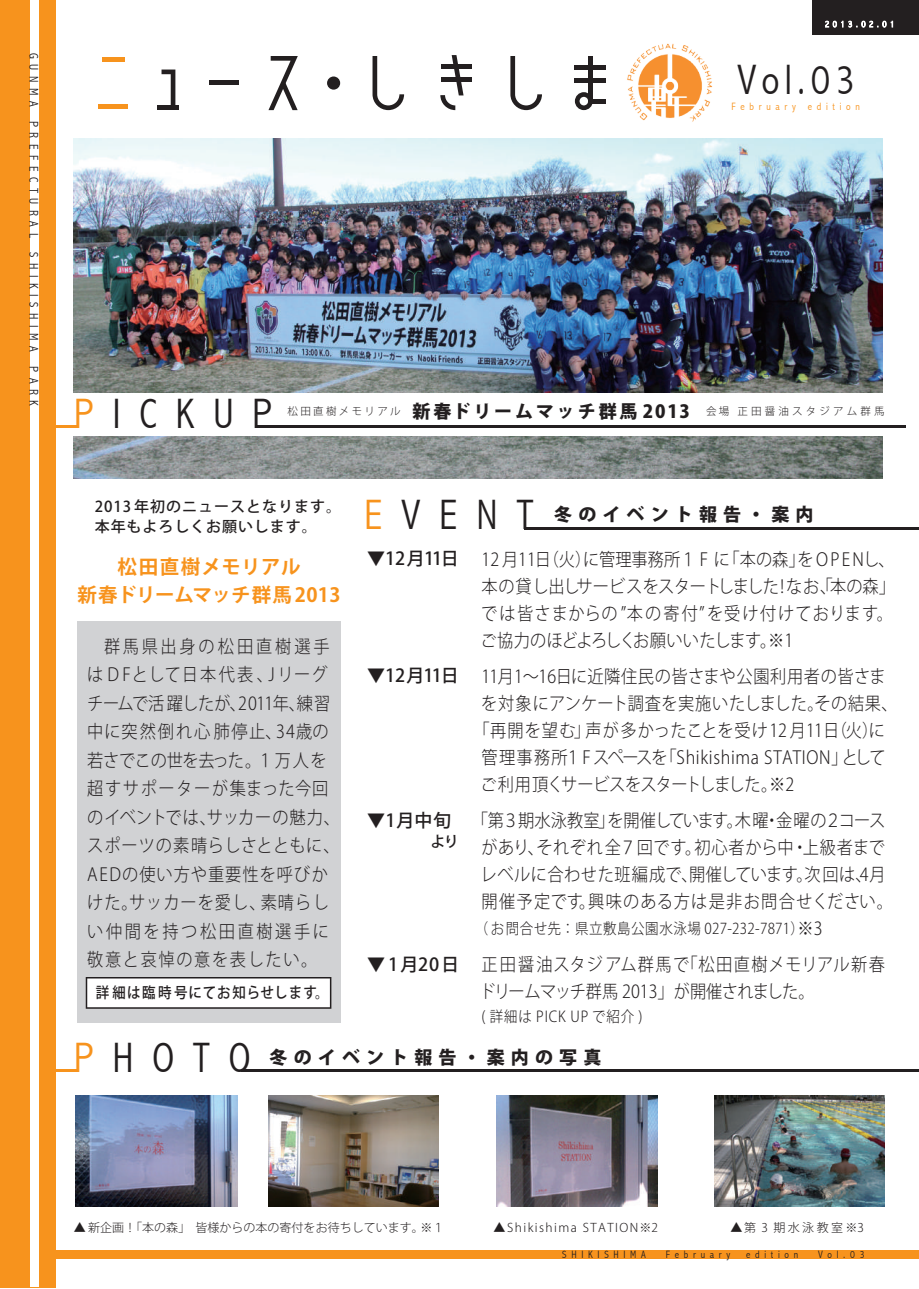
<style>
.page{position:relative;width:919px;height:1289px;background:#fff}
.page>*{position:absolute;margin:0;border:0;box-sizing:border-box;transform-origin:0 0}
.t1{font:300 condensed 42.45px "Abadi";letter-spacing:.44em;color:#231f20}
.t2{font:700 19.5px/27.8px "Koz Go Pro";letter-spacing:.02em;color:#f7931d;text-align:center}
.t3{font:300 18px/27px "Koz Go Pro";letter-spacing:.04em;color:#231f20;text-align:justify;scale:.9 1}
.t4{font:300 18px/28.5px "Koz Go Pro";letter-spacing:.06em;color:#231f20;scale:.9 1}
.t5{font:300 18px/27px "Koz Go Pro";color:#231f20;scale:.9 1}
.t6{font:800 18px "Koz Go Pro";letter-spacing:.34em;color:#231f20}
.t7{font:500 18px "Koz Go Pro";color:#231f20}
.t8{font:300 18px "Koz Go Pro";letter-spacing:-.04em;color:#231f20;scale:.9 1}
.t9{font:500 15px/20.2px "Koz Go Pro";letter-spacing:.06em;color:#231f20}
.t10{font:300 15px "Koz Go Pro";letter-spacing:.04em;color:#231f20;scale:.9 1}
.t11{font:500 15px "Koz Go Pro";letter-spacing:.08em;color:#231f20;scale:.9 1}
.t12{font:300 15px "Koz Go Pro";letter-spacing:.06em;color:#231f20;scale:.9 1}
.t13{font:300 condensed 12.75px "Abadi";letter-spacing:.44em;color:#231f20}
.t14{font:300 12px "Koz Go Pro";color:#231f20}
.t15{font:300 12px "Koz Go Pro";letter-spacing:.12em;color:#231f20}
.t16{font:300 condensed 10.65px "Abadi";letter-spacing:.44em;color:#231f20}
.t17{font:300 condensed 10.65px "Abadi";letter-spacing:.44em;color:#f7931d}
.t18{font:300 10.5px "Koz Go Pro";letter-spacing:.3em;color:#231f20}
.s1{color:#f7931d}
.s2{font-weight:800;font-size:18px}
.s3{font-size:18px}
</style>
<div class="page">
<div style="left:77px;top:621px;width:263px;height:401px;background:#d1d2d4"></div>
<svg style="left:86px;top:977px;width:245px;height:31px;background:#edecec"></svg>
<img style="left:76px;top:1095px;width:161px;height:111px">
<img style="left:714px;top:1095px;width:170px;height:111px">
<img style="left:269px;top:1095px;width:170px;height:111px">
<img style="left:496px;top:1095px;width:161px;height:111px">
<img style="left:74px;top:138px;width:808px;height:340px">
<div style="left:102px;top:57px;width:22px;height:5px;background:#f7931d"></div>
<hr style="left:98px;top:104px;width:30px;height:4px;background:#f7931d">
<div style="left:209px;top:80px;width:30px;height:5px;background:#231f20"></div>
<svg style="left:161px;top:70px;width:14px;height:35px"></svg>
<div style="left:157px;top:105px;width:22px;height:5px;background:#231f20"></div>
<div style="left:574px;top:65px;width:32px;height:5px;background:#231f20"></div>
<div style="left:574px;top:78px;width:32px;height:5px;background:#231f20"></div>
<hr style="left:590px;top:99px;width:16px;height:4px;background:#231f20">
<hr style="left:588px;top:56px;width:4px;height:45px;background:#231f20">
<svg style="left:575px;top:92px;width:17px;height:18px"></svg>
<svg style="left:268px;top:56px;width:30px;height:54px"></svg>
<div style="left:327px;top:76px;width:13px;height:14px;background:#231f20;border-radius:50%"></div>
<div style="left:441px;top:64px;width:30px;height:5px;background:#231f20"></div>
<div style="left:441px;top:77px;width:30px;height:5px;background:#231f20"></div>
<svg style="left:440px;top:55px;width:23px;height:55px"></svg>
<svg style="left:510px;top:56px;width:32px;height:54px"></svg>
<svg style="left:372px;top:56px;width:32px;height:54px"></svg>
<img style="left:627px;top:43px;width:86px;height:79px">
<div style="left:0;top:0;width:55px;height:1287px;background:#f7931d"></div>
<div style="left:30px;top:0;width:8px;height:1286px;background:#fff"></div>
<div style="left:51px;top:1249px;width:867px;height:9px;background:#f7931d"></div>
<div style="left:56px;top:393px;width:862px;height:42px;background:#fff"></div>
<div style="left:812px;top:0;width:106px;height:34px;background:#231f20"></div>
<svg style="left:825px;top:21px;width:68px;height:7px"></svg>
<hr style="left:525px;top:527px;width:393px;height:2px;background:#231f20">
<hr style="left:241px;top:1069px;width:677px;height:3px;background:#231f20">
<hr style="left:44px;top:1069px;width:34px;height:2px;background:#f7931d">
<hr style="left:41px;top:425px;width:36px;height:2px;background:#f7931d">
<hr style="left:255px;top:425px;width:650px;height:2px;background:#231f20">
<p class="t13" style="left:41px;top:53px;width:355px;rotate:90deg">GUNMA PREFECTURAL SHIKISHIMA PARK</p>
<h1 class="t1" style="left:737px;top:55px;width:119px">Vol.03</h1>
<p class="t17" style="left:731px;top:101px;width:130px">February edition</p>
<h1 class="t1" style="left:74px;top:389px;width:200px"><span class="s1">P</span>ICKUP</h1>
<p class="t18" style="left:287px;top:404px;width:598px">松田直樹メモリアル <span class="s2">新春ドリームマッチ群馬2013</span> 会場 正田醤油スタジアム群馬</p>
<p class="t9" style="left:95px;top:496px;width:248px">2013 年初のニュースとなります。本年もよろしくお願いします。</p>
<p class="t2" style="left:78px;top:554px;width:264px">松田直樹メモリアル<br>新春ドリームマッチ群馬2013</p>
<p class="t4" style="left:87px;top:632px;width:282px;text-indent:17px">群馬県出身の松田直樹選手は DFとして日本代表、Jリーグチームで活躍したが、2011年、練習中に突然倒れ心肺停止、34歳の若さでこの世を去った。１万人を超すサポーターが集まった今回のイベントでは、サッカーの魅力、スポーツの素晴らしさとともに、<br>AEDの使い方や重要性を呼びかけた。サッカーを愛し、素晴らしい仲間を持つ松田直樹選手に敬意と哀悼の意を表したい。</p>
<p class="t11" style="left:96px;top:983px;width:260px">詳細は臨時号にてお知らせします。</p>
<h1 class="t1" style="left:364px;top:490px;width:171px"><span class="s1">E</span>VENT</h1>
<p class="t6" style="left:554px;top:503px;width:261px">冬のイベント報告・案内</p>
<p class="t7" style="left:367px;top:546px;width:93px">▼12月11日</p>
<p class="t7" style="left:367px;top:664px;width:93px">▼12月11日</p>
<p class="t7" style="left:367px;top:809px;width:86px">▼1月中旬</p>
<p class="t9" style="left:430px;top:832px;width:30px">より</p>
<p class="t7" style="left:367px;top:952px;width:94px">▼1月20日</p>
<p class="t3" style="left:480px;top:545px;width:462px">12 月11日（火）に管理事務所１ F に「本の森」をOPENし、本の貸し出しサービスをスタートしました！なお「、本の森」では皆さまからの ”本の寄付”を受け付けております。ご協力のほどよろしくお願いいたします。※1</p>
<p class="t3" style="left:481px;top:662px;width:450px">11月1～16日に近隣住民の皆さまや公園利用者の皆さま</p>
<p class="t3" style="left:481px;top:689px;width:464px">を対象にアンケート調査を実施いたしました。その結果、</p>
<p class="t4" style="left:473px;top:716px;width:459px">「再開を望む」声が多かったことを受け12 月11日（火）に</p>
<p class="t3" style="left:481px;top:743px;width:450px">管理事務所１Fスペースを「Shikishima STATION」として</p>
<p class="t8" style="left:480px;top:772px;width:350px">ご利用頂くサービスをスタートしました。※2</p>
<p class="t3" style="left:471px;top:806px;width:469px;text-align:center">「第３期水泳教室」を開催しています。木曜・金曜の２コースがあり、それぞれ全７回です。初心者から中・上級者までレベルに合わせた班編成で、開催しています。次回は、4月開催予定です。興味のある方は是非お問合せください。</p>
<p class="t10" style="left:475px;top:918px;width:388px">（お問合せ先：県立敷島公園水泳場 027-232-7871）<span class="s3">※3</span></p>
<p class="t5" style="left:479px;top:950px;width:452px">正田醤油スタジアム群馬で「松田直樹メモリアル新春ドリームマッチ群馬 2013」が開催されました。</p>
<p class="t12" style="left:481px;top:1006px;width:180px">( 詳細は PICK UP で紹介 )</p>
<h1 class="t1" style="left:74px;top:1033px;width:178px"><span class="s1">P</span>HOTO</h1>
<p class="t6" style="left:269px;top:1045px;width:333px">冬のイベント報告・案内の写真</p>
<p class="t14" style="left:74px;top:1219px;width:384px">▲ 新企画！「本の森」皆様からの本の寄付をお待ちしています。※１　</p>
<p class="t15" style="left:493px;top:1219px;width:166px">▲Shikishima STATION※2</p>
<p class="t14" style="left:730px;top:1219px;width:135px">▲第 3 期水泳教室※3</p>
<p class="t16" style="left:562px;top:1248px;width:85px">SHIKISHIMA</p>
<p class="t16" style="left:665px;top:1248px;width:66px">February</p>
<p class="t16" style="left:746px;top:1248px;width:53px">edition</p>
<p class="t16" style="left:818px;top:1248px;width:48px">Vol.03</p>
</div>
